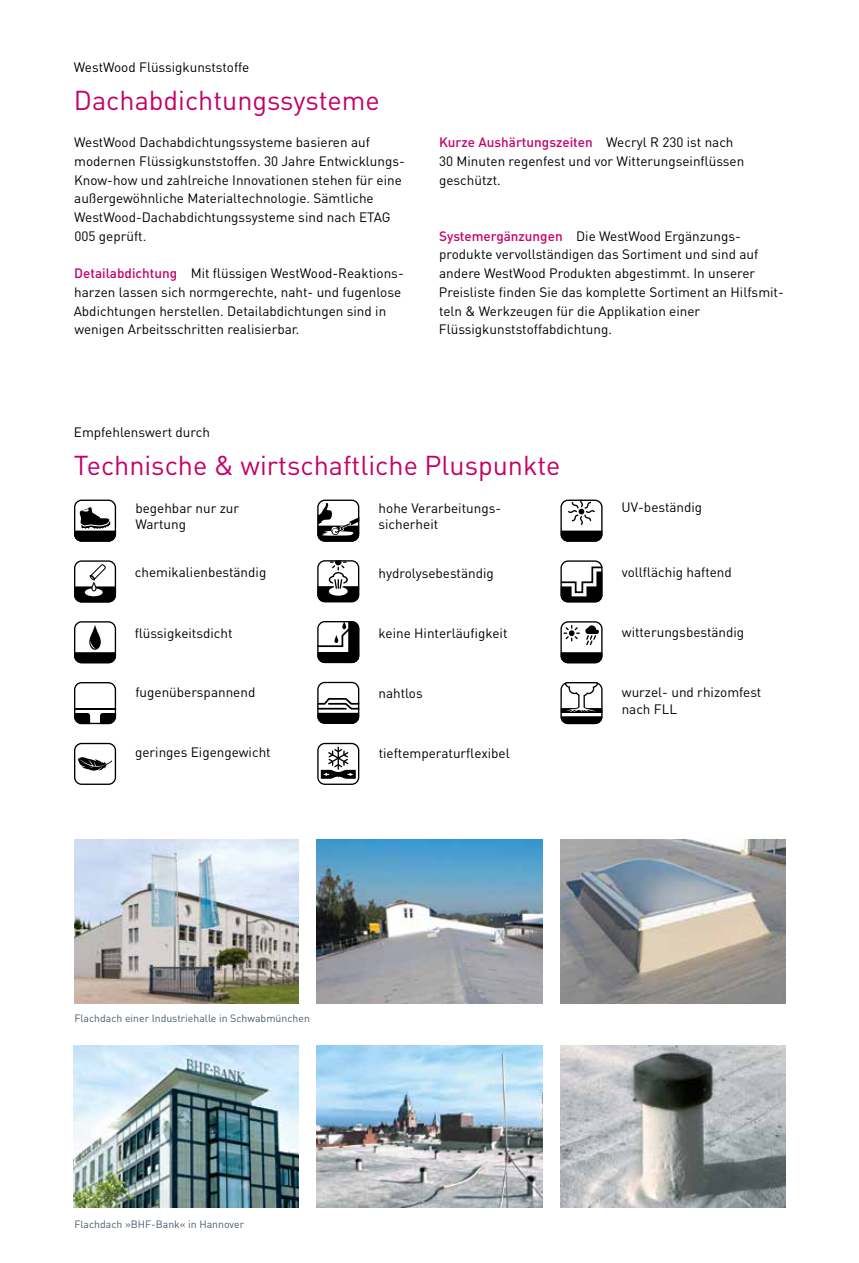
<style>
.page{position:relative;width:859px;height:1263px;background:#fff}
.page>*{position:absolute;margin:0;border:0;box-sizing:border-box;transform-origin:0 0}
.t1{font:27px "DIN Pro";color:#c50068}
.t2{font:13.5px/18.8px "DIN Pro";color:#000}
.t3{font:10.5px "DIN Pro";color:#4b5c67}
.s1{font-weight:500;color:#c50068}
</style>
<div class="page">
<img style="left:560px;top:840px;width:225px;height:163px">
<img style="left:317px;top:840px;width:225px;height:163px">
<img style="left:74px;top:840px;width:225px;height:163px">
<img style="left:560px;top:1045px;width:225px;height:163px">
<img style="left:317px;top:1045px;width:225px;height:163px">
<img style="left:74px;top:1045px;width:225px;height:163px">
<svg style="left:74px;top:621px;width:42px;height:42px"></svg>
<svg style="left:317px;top:682px;width:42px;height:42px"></svg>
<svg style="left:317px;top:621px;width:42px;height:42px"></svg>
<svg style="left:317px;top:743px;width:42px;height:42px"></svg>
<svg style="left:74px;top:682px;width:42px;height:42px"></svg>
<svg style="left:317px;top:500px;width:42px;height:42px"></svg>
<svg style="left:560px;top:560px;width:43px;height:42px"></svg>
<svg style="left:560px;top:621px;width:43px;height:42px"></svg>
<svg style="left:560px;top:500px;width:43px;height:42px"></svg>
<svg style="left:74px;top:560px;width:42px;height:42px"></svg>
<svg style="left:74px;top:743px;width:42px;height:42px"></svg>
<svg style="left:317px;top:560px;width:42px;height:42px"></svg>
<svg style="left:560px;top:682px;width:43px;height:42px"></svg>
<svg style="left:74px;top:500px;width:42px;height:42px"></svg>
<p class="t2" style="left:74px;top:58px;width:177px">WestWood Flüssigkunststoffe</p>
<h1 class="t1" style="left:74px;top:82px;width:307px">Dachabdichtungssysteme</h1>
<p class="t2" style="left:74px;top:132px;width:332px">WestWood Dachabdichtungssysteme basieren auf modernen Flüssigkunststoffen. 30 Jahre Entwicklungs-Know-how und zahlreiche Innovationen stehen für eine außergewöhnliche Materialtechnologie. Sämtliche WestWood-Dachabdichtungssysteme sind nach ETAG 005 geprüft.</p>
<p class="t2" style="left:74px;top:263px;width:332px"><span class="s1">Detailabdichtung</span> Mit flüssigen WestWood-Reaktions&shy;harzen lassen sich normgerechte, naht- und fugenlose Abdichtungen herstellen. Detailabdichtungen sind in wenigen Arbeitsschritten realisierbar.</p>
<p class="t2" style="left:439px;top:132px;width:307px"><span class="s1">Kurze Aushärtungszeiten</span> Wecryl R 230 ist nach<br>30 Minuten regenfest und vor Witterungseinflüssen geschützt.</p>
<p class="t2" style="left:439px;top:226px;width:346px"><span class="s1">Systemergänzungen</span> Die WestWood Ergänzungs&shy;produkte vervollständigen das Sortiment und sind auf andere WestWood Produkten abgestimmt. In unserer Preisliste finden Sie das komplette Sortiment an Hilfsmit&shy;teln &amp; Werkzeugen für die Applikation einer Flüssigkunststoffabdichtung.</p>
<p class="t2" style="left:74px;top:422px;width:137px">Empfehlenswert durch</p>
<h1 class="t1" style="left:74px;top:446px;width:488px">Technische &amp; wirtschaftliche Pluspunkte</h1>
<p class="t2" style="left:135px;top:499px;width:105px;line-height:16.2px">begehbar nur zur<br>Wartung</p>
<p class="t2" style="left:378px;top:499px;width:124px;line-height:16.2px">hohe Verarbeitungs&shy;sicherheit</p>
<p class="t2" style="left:622px;top:497px;width:82px">UV-beständig</p>
<p class="t2" style="left:135px;top:562px;width:133px">chemikalienbeständig</p>
<p class="t2" style="left:622px;top:562px;width:112px">vollflächig haftend</p>
<p class="t2" style="left:379px;top:563px;width:117px">hydrolysebeständig</p>
<p class="t2" style="left:135px;top:623px;width:99px">flüssigkeitsdicht</p>
<p class="t2" style="left:379px;top:623px;width:130px">keine Hinterläufigkeit</p>
<p class="t2" style="left:135px;top:682px;width:121px">fugenüberspannend</p>
<p class="t2" style="left:378px;top:683px;width:46px">nahtlos</p>
<p class="t2" style="left:135px;top:742px;width:137px">geringes Eigengewicht</p>
<p class="t2" style="left:379px;top:743px;width:133px">tieftemperaturflexibel</p>
<p class="t3" style="left:74px;top:1011px;width:237px">Flachdach einer Industriehalle in Schwabmünchen</p>
<p class="t3" style="left:74px;top:1217px;width:171px">Flachdach »BHF-Bank« in Hannover</p>
<p class="t2" style="left:622px;top:622px;width:124px">witterungsbeständig</p>
<p class="t2" style="left:622px;top:684px;width:141px;line-height:16.2px">wurzel- und rhizomfest nach FLL</p>
</div>
